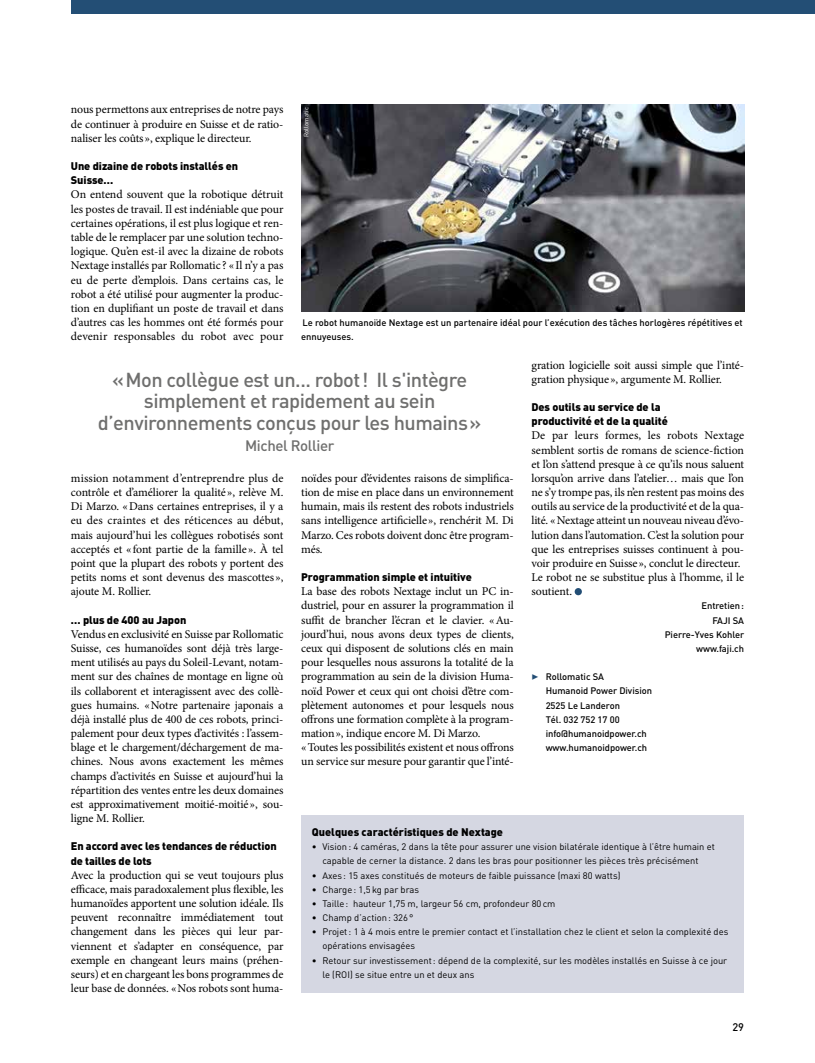
<style>
.page{position:relative;width:815px;height:1063px;background:#fff}
.page>*{position:absolute;margin:0;border:0;box-sizing:border-box;transform-origin:0 0}
.t1{font:500 20px/21.2px "DIN";letter-spacing:-.025em;color:#6f6f6e;text-align:center}
.t2{font:500 15px "DIN";letter-spacing:-.025em;color:#6f6f6e}
.t3{font:11.88px/14.1px "Minion Pro";letter-spacing:-.01em;color:#000;text-align:justify}
.t4{font:900 11px/14.1px "DIN";letter-spacing:-.005em;color:#000}
.t5{font:500 11px "DIN";color:#000}
.t6{font:9.38px/13.8px "DIN";color:#000}
.t7{font:500 9.38px/14.1px "DIN";letter-spacing:-.005em;color:#000}
.t8{font:6.25px "DIN";color:#fff}
.s1{font-family:"Minion Pro";font-weight:400;font-size:11.88px;color:#234e75}
</style>
<div class="page">
<div style="left:71px;top:0;width:744px;height:14px;background:#234e75"></div>
<div style="left:301px;top:815px;width:443px;height:177px;background:#d5d7e2"></div>
<img style="left:301px;top:105px;width:443px;height:207px">
<svg style="left:575px;top:588px;width:7px;height:7px"></svg>
<p class="t3" style="left:71px;top:103px;width:214px">nous permettons aux entreprises de notre pays de continuer à produire en Suisse et de ratio&shy;naliser les coûts», explique le directeur.</p>
<p class="t4" style="left:71px;top:158px;width:169px">Une dizaine de robots installés en<br>Suisse…</p>
<p class="t3" style="left:71px;top:188px;width:214px">On entend souvent que la robotique détruit les postes de travail. Il est indéniable que pour certaines opérations, il est plus logique et ren&shy;table de le remplacer par une solution techno&shy;logique. Qu’en est-il avec la dizaine de robots Nextage installés par Rollomatic ? « Il n’y a pas eu de perte d’emplois. Dans certains cas, le robot a été utilisé pour augmenter la produc&shy;tion en duplifiant un poste de travail et dans d’autres cas les hommes ont été formés pour devenir responsables du robot avec pour</p>
<p class="t8" style="left:302px;top:137px;width:31px;rotate:-90deg">Rollomatic</p>
<p class="t7" style="left:301px;top:315px;width:443px">Le robot humanoïde Nextage est un partenaire idéal pour l’exécution des tâches horlogères répétitives et ennuyeuses.</p>
<p class="t3" style="left:531px;top:358px;width:214px">gration logicielle soit aussi simple que l’inté&shy;gration physique», argumente M. Rollier.</p>
<p class="t4" style="left:531px;top:399px;width:138px">Des outils au service de la productivité et de la qualité</p>
<p class="t3" style="left:531px;top:429px;width:214px;text-align:left">De par leurs formes, les robots Nextage semblent sortis de romans de science-fiction et l’on s’attend presque à ce qu’ils nous saluent lorsqu’on arrive dans l’atelier… mais que l’on ne s’y trompe pas, ils n’en restent pas moins des outils au service de la productivité et de la qua&shy;lité. «Nextage atteint un nouveau niveau d’évo&shy;lution dans l’automation. C’est la solution pour que les entreprises suisses continuent à pou&shy;voir produire en Suisse», conclut le directeur.<br>Le robot ne se substitue plus à l'homme, il le soutient.</p>
<p class="t7" style="left:665px;top:599px;width:81px;text-align:right">Entretien:<br>FAJI SA<br>Pierre-Yves Kohler www.faji.ch</p>
<p class="t7" style="left:546px;top:670px;width:108px;text-indent:-14px"><span class="s1">▶</span> Rollomatic SA<br>Humanoid Power Division<br>2525 Le Landeron<br>Tél. 032 752 17 00 info@humanoidpower.ch www.humanoidpower.ch</p>
<h1 class="t1" style="left:98px;top:369px;width:385px">«Mon collègue est un... robot! Il s'intègre simplement et rapidement au sein d’environnements conçus pour les humains»</h1>
<p class="t2" style="left:245px;top:436px;width:91px">Michel Rollier</p>
<p class="t3" style="left:301px;top:471px;width:214px">noïdes pour d’évidentes raisons de simplifica&shy;tion de mise en place dans un environnement humain, mais ils restent des robots industriels sans intelligence artificielle», renchérit M. Di Marzo. Ces robots doivent donc être program&shy;més.</p>
<p class="t4" style="left:301px;top:569px;width:172px">Programmation simple et intuitive</p>
<p class="t3" style="left:301px;top:584px;width:214px;text-align:left">La base des robots Nextage inclut un PC in&shy;dustriel, pour en assurer la programmation il suffit de brancher l’écran et le clavier. «Au&shy;jourd’hui, nous avons deux types de clients, ceux qui disposent de solutions clés en main pour lesquelles nous assurons la totalité de la programmation au sein de la division Huma&shy;noïd Power et ceux qui ont choisi d’être com&shy;plètement autonomes et pour lesquels nous offrons une formation complète à la program&shy;mation», indique encore M. Di Marzo. «Toutes les possibilités existent et nous offrons un service sur mesure pour garantir que l’inté-</p>
<p class="t3" style="left:71px;top:471px;width:214px">mission notamment d’entreprendre plus de contrôle et d’améliorer la qualité », relève M.<br>Di Marzo. «Dans certaines entreprises, il y a eu des craintes et des réticences au début, mais aujourd’hui les collègues robotisés sont acceptés et « font partie de la famille ». À tel point que la plupart des robots y portent des petits noms et sont devenus des mascottes », ajoute M. Rollier.</p>
<p class="t4" style="left:71px;top:612px;width:117px">… plus de 400 au Japon</p>
<p class="t3" style="left:71px;top:627px;width:214px">Vendus en exclusivité en Suisse par Rollomatic Suisse, ces humanoïdes sont déjà très large&shy;ment utilisés au pays du Soleil-Levant, notam&shy;ment sur des chaînes de montage en ligne où ils collaborent et interagissent avec des collè&shy;gues humains. «Notre partenaire japonais a déjà installé plus de 400 de ces robots, princi&shy;palement pour deux types d’activités : l’assem&shy;blage et le chargement/déchargement de ma&shy;chines. Nous avons exactement les mêmes champs d’activités en Suisse et aujourd’hui la répartition des ventes entre les deux domaines est approximativement moitié-moitié», sou&shy;ligne M. Rollier.</p>
<p class="t4" style="left:71px;top:839px;width:207px">En accord avec les tendances de réduction de tailles de lots</p>
<p class="t3" style="left:71px;top:868px;width:214px">Avec la production qui se veut toujours plus efficace, mais paradoxalement plus flexible, les humanoïdes apportent une solution idéale. Ils peuvent reconnaître immédiatement tout changement dans les pièces qui leur par&shy;viennent et s’adapter en conséquence, par exemple en changeant leurs mains (préhen&shy;seurs) et en chargeant les bons programmes de leur base de données. «Nos robots sont huma-</p>
<p class="t4" style="left:312px;top:825px;width:193px">Quelques caractéristiques de Nextage</p>
<p class="t6" style="left:322px;top:840px;width:394px;text-indent:-11px">• Vision: 4 caméras, 2 dans la tête pour assurer une vision bilatérale identique à l’être humain et capable de cerner la distance. 2 dans les bras pour positionner les pièces très précisément</p>
<p class="t6" style="left:312px;top:868px;width:310px">• Axes : 15 axes constitués de moteurs de faible puissance (maxi 80 watts)</p>
<p class="t6" style="left:312px;top:882px;width:109px">• Charge: 1,5kg par bras</p>
<p class="t6" style="left:312px;top:897px;width:245px">• Taille: hauteur 1,75 m, largeur 56 cm, profondeur 80cm</p>
<p class="t6" style="left:312px;top:911px;width:103px">• Champ d’action: 326°</p>
<p class="t6" style="left:322px;top:925px;width:407px;text-indent:-11px">• Projet: 1 à 4 mois entre le premier contact et l’installation chez le client et selon la complexité des opérations envisagées</p>
<p class="t6" style="left:322px;top:953px;width:406px;text-indent:-11px">• Retour sur investissement: dépend de la complexité, sur les modèles installés en Suisse à ce jour le (ROI) se situe entre un et deux ans</p>
<p class="t5" style="left:732px;top:1020px;width:13px">29</p>
</div>
